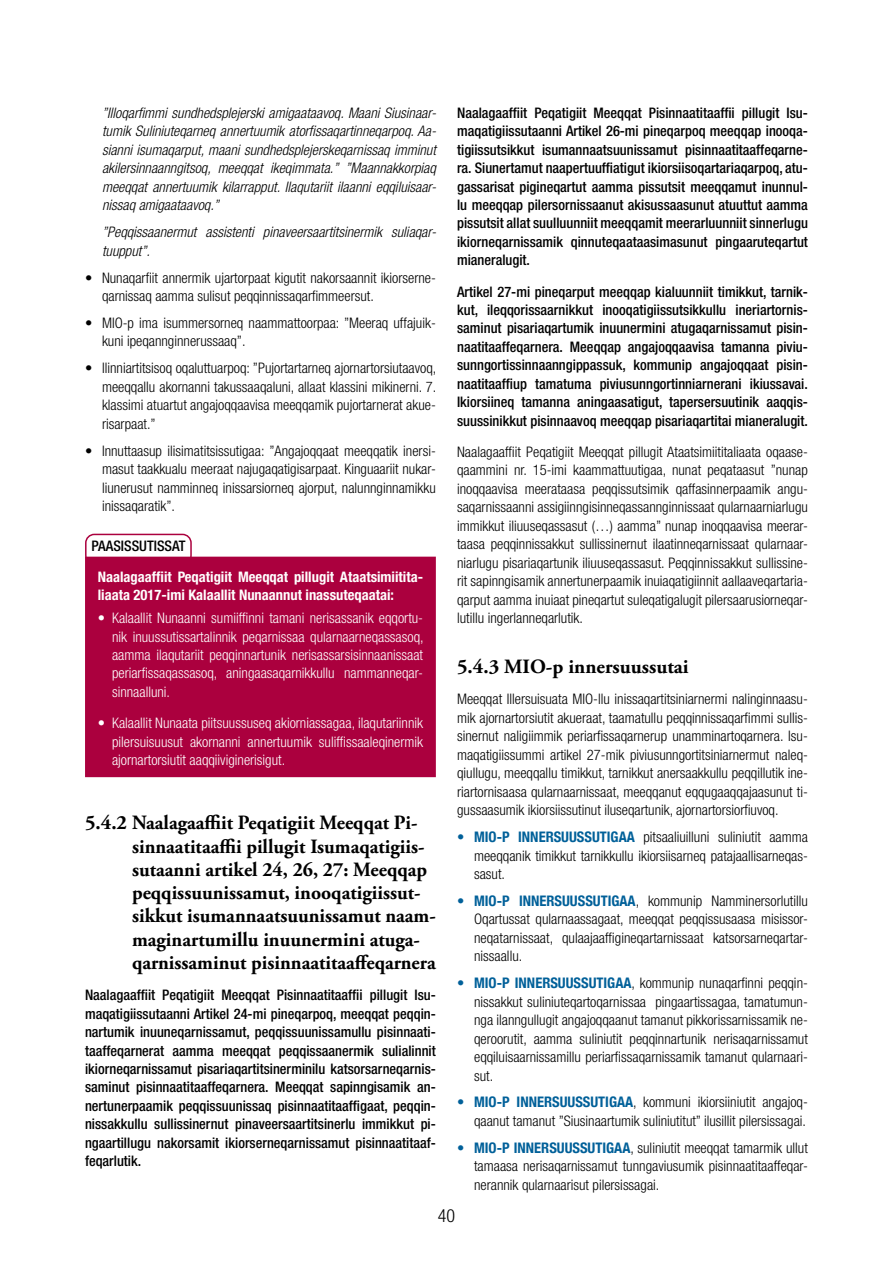
<style>
.page{position:relative;width:893px;height:1263px;background:#fff}
.page>*{position:absolute;margin:0;border:0;box-sizing:border-box;transform-origin:0 0}
.t1{font:700 20.25px/23.2px "Adobe Garamond Pro";color:#000}
.t2{font:300 condensed 18px "Helvetica Neue";color:#000}
.t3{font:300 condensed 14.55px/18.5px "Helvetica Neue";color:#000;text-align:justify}
.t4{font:500 condensed 14.55px/18.5px "Helvetica Neue";color:#000;text-align:justify}
.t5{font:300 condensed 14.55px/18.5px "Helvetica Neue";color:#fff;text-align:justify}
.t6{font:italic 300 condensed 14.55px/18.5px "Helvetica Neue";color:#000;text-align:justify}
.t7{font:700 condensed 14.55px/18.5px "Helvetica Neue";color:#fff}
.s1{color:#006099}
.s2{font-weight:700;color:#006099}
</style>
<div class="page">
<div style="left:85px;top:557px;width:351px;height:220px;background:#ab003e"></div>
<div style="left:85px;top:534px;width:107px;height:30px;border:2px solid #ab003e;border-radius:9px"></div>
<p class="t6" style="left:102px;top:103px;width:335px">”Illoqarfimmi sundhedsplejerski amigaataavoq. Maani Siusinaar&shy;tumik Suliniuteqarneq annertuumik atorfissaqartinneqarpoq. Aa&shy;sianni isumaqarput, maani sundhedsplejerskeqarnissaq imminut akilersinnaanngitsoq, meeqqat ikeqimmata.” ”Maannakkorpiaq meeqqat annertuumik kilarrapput. Ilaqutariit ilaanni eqqiluisaar&shy;nissaq amigaataavoq.”</p>
<p class="t6" style="left:102px;top:223px;width:335px">”Peqqissaanermut assistenti pinaveersaartitsinermik suliaqar&shy;tuupput”.</p>
<p class="t3" style="left:102px;top:268px;width:335px;text-indent:-17px">• Nunaqarfiit annermik ujartorpaat kigutit nakorsaannit ikiorserne&shy;qarnissaq aamma sulisut peqqinnissaqarfimmeersut.</p>
<p class="t3" style="left:102px;top:313px;width:335px;text-indent:-17px">• MIO-p ima isummersorneq naammattoorpaa: ”Meeraq uffajuik&shy;kuni ipeqannginnerussaaq”.</p>
<p class="t3" style="left:102px;top:359px;width:336px;text-indent:-17px">• Ilinniartitsisoq oqaluttuarpoq: ”Pujortartarneq ajornartorsiutaavoq, meeqqallu akornanni takussaaqaluni, allaat klassini mikinerni. 7. klassimi atuartut angajoqqaavisa meeqqamik pujortarnerat akue&shy;risarpaat.”</p>
<p class="t3" style="left:102px;top:441px;width:335px;text-indent:-17px">• Innuttaasup ilisimatitsissutigaa: ”Angajoqqaat meeqqatik inersi&shy;masut taakkualu meeraat najugaqatigisarpaat. Kinguaariit nukar&shy;liunerusut namminneq inissarsiorneq ajorput, nalunnginnamikku inissaqaratik”.</p>
<p class="t4" style="left:92px;top:537px;width:96px">PAASISSUTISSAT</p>
<p class="t7" style="left:98px;top:567px;width:327px">Naalagaaffiit Peqatigiit Meeqqat pillugit Ataatsimiitita&shy;liaata 2017-imi Kalaallit Nunaannut inassuteqaatai:</p>
<p class="t5" style="left:112px;top:609px;width:313px;text-indent:-14px">• Kalaallit Nunaanni sumiiffinni tamani nerisassanik eqqortu&shy;nik inuussutissartalinnik peqarnissaa qularnaarneqassasoq, aamma ilaqutariit peqqinnartunik nerisassarsisinnaanissaat periarfissaqassasoq, aningaasaqarnikkullu nammanneqar&shy;sinnaalluni.</p>
<p class="t5" style="left:112px;top:714px;width:313px;text-indent:-14px">• Kalaallit Nunaata piitsuussuseq akiorniassagaa, ilaqutariinnik pilersuisuusut akornanni annertuumik suliffissaaleqinermik ajornartorsiutit aaqqiiviginerisigut.</p>
<p class="t1" style="left:132px;top:812px;width:305px;text-indent:-47px">5.4.2 Naalagaaffiit Peqatigiit Meeqqat Pi&shy;sinnaatitaaffii pillugit Isumaqatigiis&shy;sutaanni artikel 24, 26, 27: Meeqqap peqqissuunissamut, inooqatigiissut&shy;sikkut isumannaatsuunissamut naam&shy;maginartumillu inuunermini atuga&shy;qarnissaminut pisinnaatitaaffeqarnera</p>
<p class="t4" style="left:85px;top:985px;width:352px">Naalagaaffiit Peqatigiit Meeqqat Pisinnaatitaaffii pillugit Isu&shy;maqatigiissutaanni Artikel 24-mi pineqarpoq, meeqqat peqqin&shy;nartumik inuuneqarnissamut, peqqissuunissamullu pisinnaati&shy;taaffeqarnerat aamma meeqqat peqqissaanermik sulialinnit ikiorneqarnissamut pisariaqartitsinerminilu katsorsarneqarnis&shy;saminut pisinnaatitaaffeqarnera. Meeqqat sapinngisamik an&shy;nertunerpaamik peqqissuunissaq pisinnaatitaaffigaat, peqqin&shy;nissakkullu sullissinernut pinaveersaartitsinerlu immikkut pi&shy;ngaartillugu nakorsamit ikiorserneqarnissamut pisinnaatitaaf&shy;feqarlutik.</p>
<p class="t4" style="left:457px;top:103px;width:352px">Naalagaaffiit Peqatigiit Meeqqat Pisinnaatitaaffii pillugit Isu&shy;maqatigiissutaanni Artikel 26-mi pineqarpoq meeqqap inooqa&shy;tigiissutsikkut isumannaatsuunissamut pisinnaatitaaffeqarne&shy;ra. Siunertamut naapertuuffiatigut ikiorsiisoqartariaqarpoq, atu&shy;gassarisat pigineqartut aamma pissutsit meeqqamut inunnul&shy;lu meeqqap pilersornissaanut akisussaasunut atuuttut aamma pissutsit allat suulluunniit meeqqamit meerarluunniit sinnerlugu ikiorneqarnissamik qinnuteqaataasimasunut pingaaruteqartut mianeralugit.</p>
<p class="t4" style="left:457px;top:282px;width:352px">Artikel 27-mi pineqarput meeqqap kialuunniit timikkut, tarnik&shy;kut, ileqqorissaarnikkut inooqatigiissutsikkullu ineriartornis&shy;saminut pisariaqartumik inuunermini atugaqarnissamut pisin&shy;naatitaaffeqarnera. Meeqqap angajoqqaavisa tamanna piviu&shy;sunngortissinnaanngippassuk, kommunip angajoqqaat pisin&shy;naatitaaffiup tamatuma piviusunngortinniarnerani ikiussavai.<br>Ikiorsiineq tamanna aningaasatigut, tapersersuutinik aaqqis&shy;suussinikkut pisinnaavoq meeqqap pisariaqartitai mianeralugit.</p>
<p class="t3" style="left:457px;top:442px;width:352px">Naalagaaffiit Peqatigiit Meeqqat pillugit Ataatsimiititaliaata oqaase&shy;qaammini nr. 15-imi kaammattuutigaa, nunat peqataasut ”nunap inoqqaavisa meerataasa peqqissutsimik qaffasinnerpaamik angu&shy;saqarnissaanni assigiinngisinneqassannginnissaat qularnaarniarlugu immikkut iliuuseqassasut (…) aamma” nunap inoqqaavisa meerar&shy;taasa peqqinnissakkut sullissinernut ilaatinneqarnissaat qularnaar&shy;niarlugu pisariaqartunik iliuuseqassasut. Peqqinnissakkut sullissine&shy;rit sapinngisamik annertunerpaamik inuiaqatigiinnit aallaaveqartaria&shy;qarput aamma inuiaat pineqartut suleqatigalugit pilersaarusiorneqar&shy;lutillu ingerlanneqarlutik.</p>
<h1 class="t1" style="left:457px;top:655px;width:233px">5.4.3 MIO-p innersuussutai</h1>
<p class="t3" style="left:457px;top:690px;width:352px">Meeqqat Illersuisuata MIO-llu inissaqartitsiniarnermi nalinginnaasu&shy;mik ajornartorsiutit akueraat, taamatullu peqqinnissaqarfimmi sullis&shy;sinernut naligiimmik periarfissaqarnerup unamminartoqarnera. Isu&shy;maqatigiissummi artikel 27-mik piviusunngortitsiniarnermut naleq&shy;qiullugu, meeqqallu timikkut, tarnikkut anersaakkullu peqqillutik ine&shy;riartornisaasa qularnaarnissaat, meeqqanut eqqugaaqqajaasunut ti&shy;gussaasumik ikiorsiissutinut iluseqartunik, ajornartorsiorfiuvoq.</p>
<p class="t3" style="left:474px;top:828px;width:335px;text-indent:-17px"><span class="s1">•</span> <span class="s2">MIO-P INNERSUUSSUTIGAA</span> pitsaaliuilluni suliniutit aamma meeqqanik timikkut tarnikkullu ikiorsiisarneq patajaallisarneqas&shy;sasut.</p>
<p class="t3" style="left:474px;top:891px;width:335px;text-indent:-17px"><span class="s1">•</span> <span class="s2">MIO-P INNERSUUSSUTIGAA</span>, kommunip Namminersorlutillu Oqartussat qularnaassagaat, meeqqat peqqissusaasa misissor&shy;neqatarnissaat, qulaajaaffigineqartarnissaat katsorsarneqartar&shy;nissaallu.</p>
<p class="t3" style="left:474px;top:974px;width:335px;text-indent:-17px"><span class="s1">•</span> <span class="s2">MIO-P INNERSUUSSUTIGAA</span>, kommunip nunaqarfinni peqqin&shy;nissakkut suliniuteqartoqarnissaa pingaartissagaa, tamatumun&shy;nga ilanngullugit angajoqqaanut tamanut pikkorissarnissamik ne&shy;qeroorutit, aamma suliniutit peqqinnartunik nerisaqarnissamut eqqiluisaarnissamillu periarfissaqarnissamik tamanut qularnaari&shy;sut.</p>
<p class="t3" style="left:457px;top:1093px;width:351px;text-align:right"><span class="s1">•</span> <span class="s2">MIO-P INNERSUUSSUTIGAA</span>, kommuni ikiorsiiniutit angajoq&shy;qaanut tamanut ”Siusinaartumik suliniutitut” ilusillit pilersissagai.</p>
<p class="t3" style="left:474px;top:1138px;width:335px;text-indent:-17px"><span class="s1">•</span> <span class="s2">MIO-P INNERSUUSSUTIGAA</span>, suliniutit meeqqat tamarmik ullut tamaasa nerisaqarnissamut tunngaviusumik pisinnaatitaaffeqar&shy;nerannik qularnaarisut pilersissagai.</p>
<p class="t2" style="left:438px;top:1205px;width:19px">40</p>
</div>
